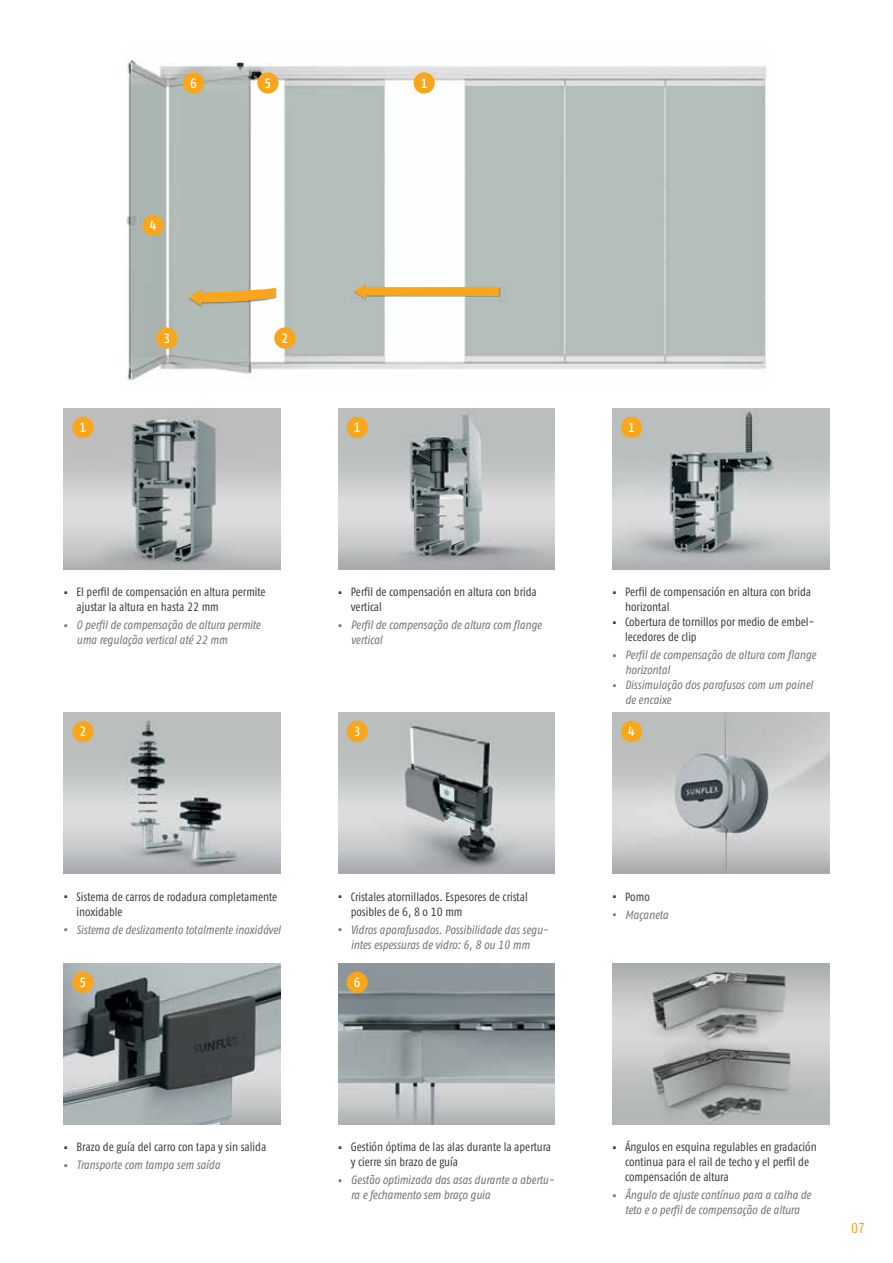
<style>
.page{position:relative;width:893px;height:1263px;background:#fff}
.page>*{position:absolute;margin:0;border:0;box-sizing:border-box;transform-origin:0 0}
.t1{font:14.25px "Fago Co Regular Tf";color:#faa61a}
.t2{font:13.5px "Fago Co Med Tf";color:#fff}
.t3{font:12px/15px "Fago Co Regular Tf";color:#3a3c3c}
.t4{font:italic 12px/15px "Fago Co Regular Tf";color:#757374}
</style>
<div class="page">
<img style="left:612px;top:963px;width:217px;height:162px">
<img style="left:338px;top:408px;width:217px;height:162px">
<img style="left:612px;top:712px;width:217px;height:162px">
<img style="left:338px;top:712px;width:217px;height:162px">
<img style="left:64px;top:712px;width:217px;height:162px">
<img style="left:64px;top:963px;width:217px;height:162px">
<img style="left:338px;top:963px;width:217px;height:162px">
<img style="left:64px;top:408px;width:217px;height:162px">
<img style="left:612px;top:408px;width:217px;height:162px">
<img style="left:126px;top:60px;width:640px;height:321px">
<svg style="left:353px;top:284px;width:146px;height:15px"></svg>
<svg style="left:189px;top:288px;width:87px;height:18px;background:#deb366"></svg>
<div style="left:414px;top:72px;width:21px;height:22px;background:#faa61a;border-radius:50%"></div>
<div style="left:274px;top:327px;width:22px;height:22px;background:#faa61a;border-radius:50%"></div>
<div style="left:156px;top:327px;width:22px;height:22px;background:#faa61a;border-radius:50%"></div>
<div style="left:142px;top:215px;width:22px;height:21px;background:#faa61a;border-radius:50%"></div>
<div style="left:257px;top:72px;width:22px;height:22px;background:#faa61a;border-radius:50%"></div>
<div style="left:183px;top:72px;width:21px;height:22px;background:#faa61a;border-radius:50%"></div>
<div style="left:72px;top:417px;width:22px;height:21px;background:#faa61a;border-radius:50%"></div>
<div style="left:72px;top:721px;width:22px;height:21px;background:#faa61a;border-radius:50%"></div>
<div style="left:72px;top:972px;width:22px;height:21px;background:#faa61a;border-radius:50%"></div>
<div style="left:347px;top:972px;width:21px;height:21px;background:#faa61a;border-radius:50%"></div>
<div style="left:347px;top:721px;width:21px;height:21px;background:#faa61a;border-radius:50%"></div>
<div style="left:621px;top:721px;width:21px;height:21px;background:#faa61a;border-radius:50%"></div>
<div style="left:347px;top:417px;width:21px;height:21px;background:#faa61a;border-radius:50%"></div>
<div style="left:621px;top:417px;width:21px;height:21px;background:#faa61a;border-radius:50%"></div>
<p class="t2" style="left:80px;top:420px;width:8px">1</p>
<p class="t2" style="left:190px;top:75px;width:8px">6</p>
<p class="t2" style="left:264px;top:75px;width:8px">5</p>
<p class="t2" style="left:150px;top:218px;width:8px">4</p>
<p class="t2" style="left:164px;top:330px;width:8px">3</p>
<p class="t2" style="left:282px;top:330px;width:8px">2</p>
<p class="t2" style="left:421px;top:75px;width:8px">1</p>
<p class="t2" style="left:354px;top:420px;width:8px">1</p>
<p class="t2" style="left:628px;top:420px;width:8px">1</p>
<p class="t3" style="left:77px;top:585px;width:191px;text-indent:-13px">▪ El perfil de compensación en altura permite ajustar la altura en hasta 22 mm</p>
<p class="t4" style="left:77px;top:618px;width:185px;text-indent:-13px">▪ O perfil de compensação de altura permite uma regulação vertical até 22 mm</p>
<p class="t2" style="left:80px;top:724px;width:8px">2</p>
<p class="t3" style="left:351px;top:585px;width:187px;text-indent:-13px">▪ Perfil de compensación en altura con brida vertical</p>
<p class="t4" style="left:351px;top:618px;width:192px;text-indent:-13px">▪ Perfil de compensação de altura com flange vertical</p>
<p class="t3" style="left:625px;top:585px;width:187px;text-indent:-13px">▪ Perfil de compensación en altura con brida horizontal</p>
<p class="t3" style="left:625px;top:615px;width:191px;text-indent:-13px">▪ Cobertura de tornillos por medio de embel&shy;lecedores de clip</p>
<p class="t4" style="left:625px;top:648px;width:192px;text-indent:-13px">▪ Perfil de compensação de altura com flange horizontal</p>
<p class="t4" style="left:625px;top:678px;width:189px;text-indent:-13px">▪ Dissimulação dos parafusos com um painel de encaixe</p>
<p class="t2" style="left:354px;top:724px;width:8px">3</p>
<p class="t2" style="left:628px;top:724px;width:8px">4</p>
<p class="t3" style="left:77px;top:889px;width:202px;text-indent:-13px">▪ Sistema de carros de rodadura completamente inoxidable</p>
<p class="t4" style="left:64px;top:922px;width:218px">▪ Sistema de deslizamento totalmente inoxidável</p>
<p class="t3" style="left:351px;top:889px;width:178px;text-indent:-13px">▪ Cristales atornillados. Espesores de cristal posibles de 6, 8 o 10 mm</p>
<p class="t4" style="left:338px;top:922px;width:212px;text-align:center">▪ Vidros aparafusados. Possibilidade das segu&shy;intes espessuras de vidro: 6, 8 ou 10 mm</p>
<p class="t2" style="left:80px;top:974px;width:8px">5</p>
<p class="t2" style="left:354px;top:974px;width:8px">6</p>
<p class="t3" style="left:612px;top:889px;width:39px">▪ Pomo</p>
<p class="t4" style="left:612px;top:907px;width:58px">▪ Maçaneta</p>
<p class="t3" style="left:64px;top:1139px;width:204px">▪ Brazo de guía del carro con tapa y sin salida</p>
<p class="t4" style="left:64px;top:1157px;width:158px">▪ Transporte com tampa sem saída</p>
<p class="t3" style="left:351px;top:1139px;width:202px;text-indent:-13px">▪ Gestión óptima de las alas durante la apertura y cierre sin brazo de guía</p>
<p class="t4" style="left:351px;top:1172px;width:205px;text-indent:-13px">▪ Gestão optimizada das asas durante a abertu&shy;ra e fechamento sem braço guia</p>
<p class="t3" style="left:625px;top:1139px;width:193px;text-indent:-13px">▪ Ángulos en esquina regulables en gradación continua para el rail de techo y el perfil de compensación de altura</p>
<p class="t4" style="left:612px;top:1187px;width:200px;text-align:center">▪ Ângulo de ajuste contínuo para a calha de teto e o perfil de compensação de altura</p>
<p class="t1" style="left:851px;top:1220px;width:16px">07</p>
</div>
